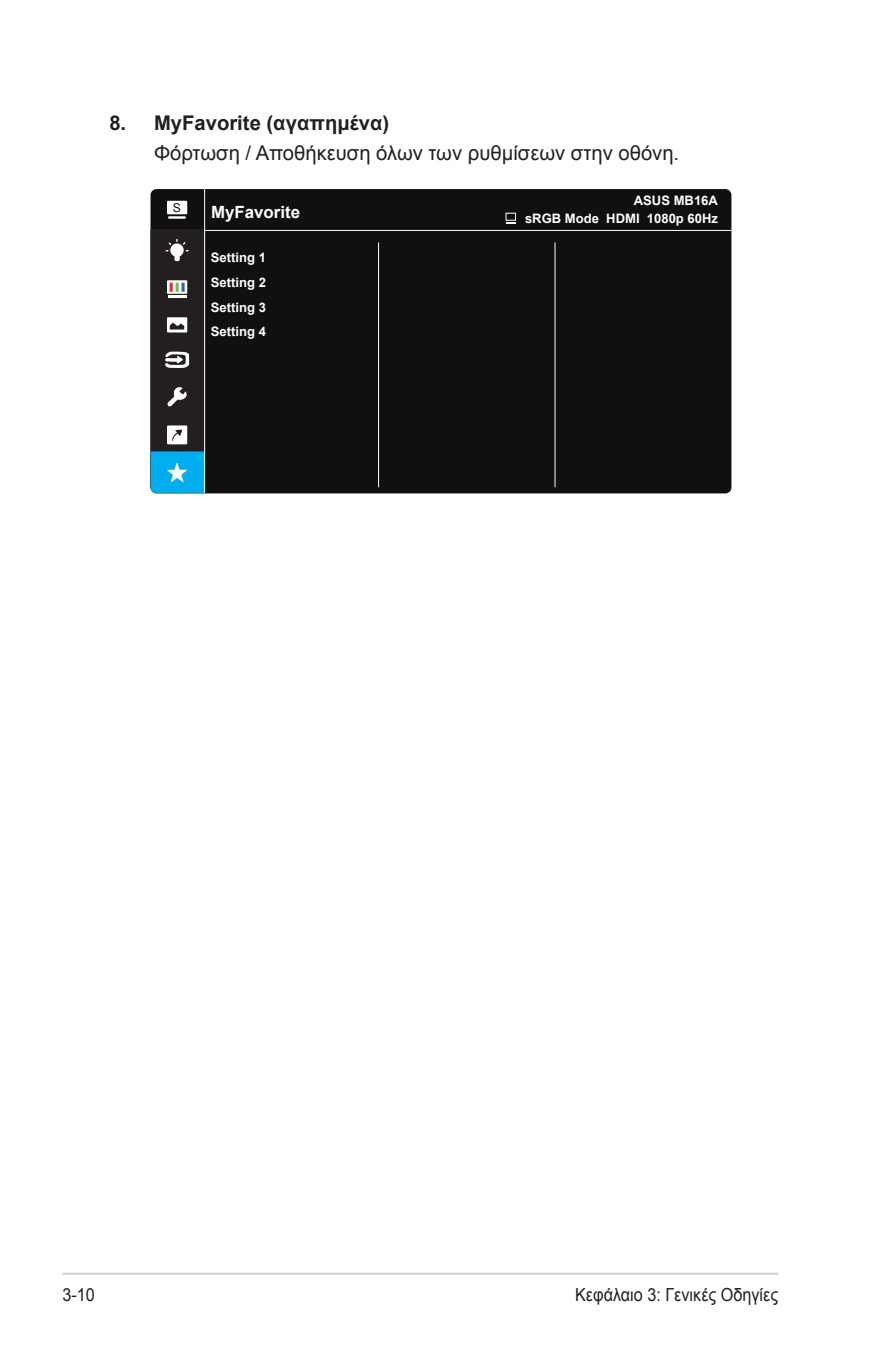
<style>
.page{position:relative;width:893px;height:1346px;background:#fff}
.page>*{position:absolute;margin:0;border:0;box-sizing:border-box;transform-origin:0 0}
.Body_Text_Indent{font:20.25px "Arial";color:#231f20}
.OSD_Item{font:700 20.25px "Arial";color:#231f20}
.t1{font:18px "Arial";color:#231f20;scale:.9 1}
.t2{font:700 16.88px "Arial";color:#fff}
.t3{font:700 13.05px/24.8px "Arial";color:#fff}
.t4{font:12.15px "Arial";color:#101010}
</style>
<div class="page">
<hr style="left:63px;top:1272px;width:715px;height:3px;background:#d1d2d4">
<div style="left:151px;top:189px;width:580px;height:304px;background:#101010;border-radius:6px"></div>
<hr style="left:151px;top:230px;width:580px;height:1px;background:#fff">
<hr style="left:378px;top:242px;width:1px;height:245px;background:#fff">
<hr style="left:555px;top:242px;width:1px;height:245px;background:#fff">
<div style="left:167px;top:201px;width:20px;height:13px;background:#fff"></div>
<hr style="left:168px;top:216px;width:18px;height:3px;background:#fff">
<hr style="left:204px;top:189px;width:1px;height:304px;background:#fff">
<svg style="left:150px;top:230px;width:55px;height:263px;background:#3a505a"></svg>
<div style="left:506px;top:213px;width:10px;height:7px;border:1px solid #fff"></div>
<p class="OSD_Item" style="left:109px;top:108px;width:281px">8. MyFavorite (αγαπημένα)</p>
<p class="Body_Text_Indent" style="left:154px;top:139px;width:527px">Φόρτωση / Αποθήκευση όλων των ρυθμίσεων στην οθόνη.</p>
<p class="t4" style="left:173px;top:200px;width:10px">S</p>
<p class="t2" style="left:211px;top:201px;width:91px">MyFavorite</p>
<p class="t3" style="left:211px;top:246px;width:57px">Setting 1<br>Setting 2</p>
<p class="t3" style="left:211px;top:320px;width:57px">Setting 4</p>
<p class="t3" style="left:211px;top:295px;width:57px">Setting 3</p>
<p class="t3" style="left:634px;top:188px;width:86px">ASUS MB16A</p>
<p class="t3" style="left:525px;top:206px;width:194px">sRGB Mode HDMI 1080p 60Hz</p>
<h2 class="t1" style="left:63px;top:1282px;width:38px">3-10</h2>
<h2 class="t1" style="left:575px;top:1282px;width:227px">Κεφάλαιο 3: Γενικές Οδηγίες</h2>
</div>
